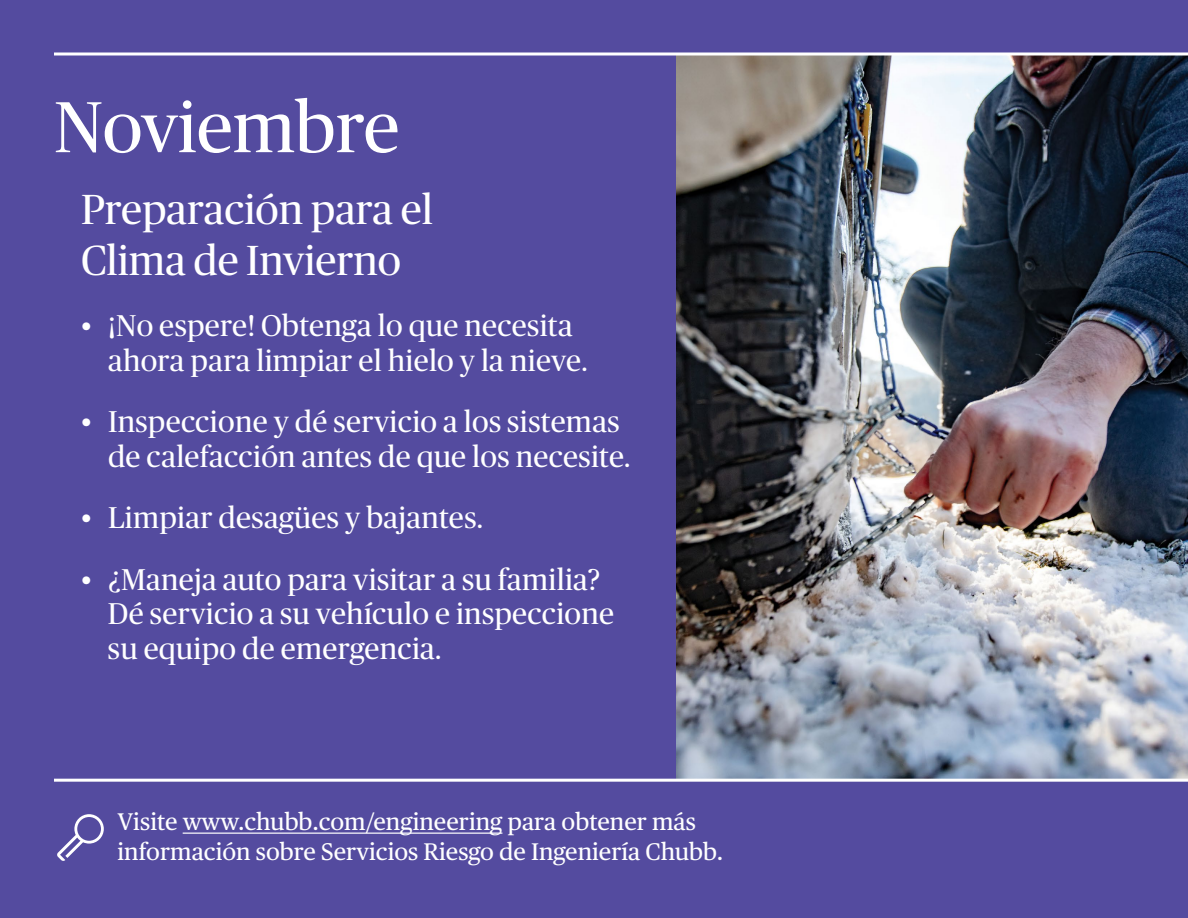
<style>
.page{position:relative;width:1188px;height:918px;background:#544b9f}
.page>*{position:absolute;margin:0;border:0;box-sizing:border-box;transform-origin:0 0}
.t1{font:72px "Chubb Publico";color:#fff}
.t2{font:42px/50.4px "Chubb Publico";color:#fff}
.t3{font:30px/34.5px "Chubb Publico";letter-spacing:.01em;color:#fff}
.t4{font:24px/30px "Chubb Publico Text";color:#fff}
</style>
<div class="page">
<svg style="left:57px;top:814px;width:47px;height:47px"></svg>
<img style="left:676px;top:56px;width:512px;height:723px">
<svg style="left:54px;top:52px;width:1134px;height:4px;background:#d6d4e5"></svg>
<hr style="left:54px;top:779px;width:1134px;height:3px;background:#fff">
<hr style="left:183px;top:833px;width:319px;height:1px;background:#fff">
<h1 class="t1" style="left:54px;top:77px;width:347px">Noviembre</h1>
<h2 class="t2" style="left:81px;top:182px;width:353px">Preparación para el<br>Clima de Invierno</h2>
<p class="t3" style="left:108px;top:307px;width:481px;text-indent:-27px">• ¡No espere! Obtenga lo que necesita ahora para limpiar el hielo y la nieve.</p>
<p class="t3" style="left:108px;top:403px;width:524px;text-indent:-27px">• Inspeccione y dé servicio a los sistemas de calefacción antes de que los necesite.</p>
<p class="t3" style="left:81px;top:499px;width:404px">• Limpiar desagües y bajantes.</p>
<p class="t3" style="left:108px;top:560px;width:508px;text-indent:-27px">• ¿Maneja auto para visitar a su familia?<br>Dé servicio a su vehículo e inspeccione su equipo de emergencia.</p>
<p class="t4" style="left:118px;top:805px;width:608px">Visite www.chubb.com/engineering para obtener más información sobre Servicios Riesgo de Ingeniería Chubb.</p>
</div>
